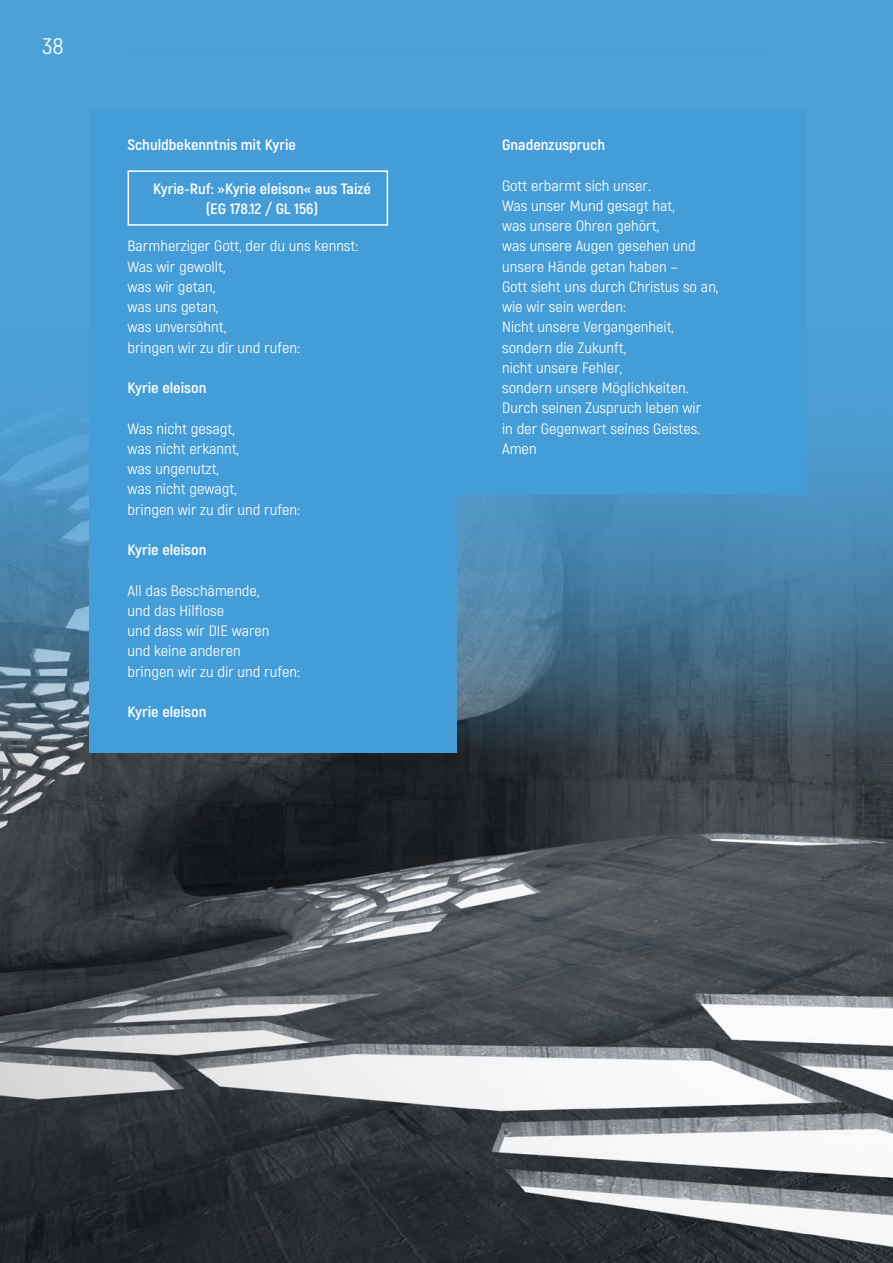
<style>
.page{position:relative;width:893px;height:1263px;background:#4da1d9}
.page>*{position:absolute;margin:0;border:0;box-sizing:border-box;transform-origin:0 0}
.t1{font:22.5px "Akrobat";color:#fff;scale:1.1 1}
.t2{font:15px/20.2px "Akrobat";color:#fff;scale:1.1 1}
.t3{font:700 15px/20.2px "Akrobat";color:#fff;text-align:center;scale:1.1 1}
</style>
<div class="page">
<img style="left:0;top:441px;width:893px;height:822px">
<div style="left:89px;top:108px;width:368px;height:645px;background:#449dd7"></div>
<div style="left:429px;top:108px;width:377px;height:387px;background:#449dd7"></div>
<div style="left:128px;top:170px;width:260px;height:56px;border:2px solid #fff"></div>
<h1 class="t1" style="left:43px;top:32px;width:21px">38</h1>
<p class="t3" style="left:128px;top:135px;width:155px">Schuldbekenntnis mit Kyrie</p>
<p class="t3" style="left:153px;top:179px;width:200px">Kyrie-Ruf: »Kyrie eleison« aus Taizé (EG 178.12 / GL 156)</p>
<p class="t2" style="left:128px;top:236px;width:211px">Barmherziger Gott, der du uns kennst:<br>Was wir gewollt,<br>was wir getan,<br>was uns getan,<br>was unversöhnt,<br>bringen wir zu dir und rufen:</p>
<p class="t3" style="left:128px;top:378px;width:73px">Kyrie eleison</p>
<p class="t2" style="left:128px;top:418px;width:158px">Was nicht gesagt,<br>was nicht erkannt,<br>was ungenutzt,<br>was nicht gewagt,<br>bringen wir zu dir und rufen:</p>
<p class="t3" style="left:128px;top:540px;width:73px">Kyrie eleison</p>
<p class="t2" style="left:128px;top:580px;width:158px">All das Beschämende,<br>und das Hilflose<br>und dass wir DIE waren<br>und keine anderen<br>bringen wir zu dir und rufen:</p>
<p class="t3" style="left:128px;top:702px;width:73px">Kyrie eleison</p>
<p class="t3" style="left:502px;top:135px;width:95px">Gnadenzuspruch</p>
<p class="t2" style="left:502px;top:175px;width:198px">Gott erbarmt sich unser.<br>Was unser Mund gesagt hat,<br>was unsere Ohren gehört,<br>was unsere Augen gesehen und unsere Hände getan haben –<br>Gott sieht uns durch Christus so an, wie wir sein werden:<br>Nicht unsere Vergangenheit, sondern die Zukunft,<br>nicht unsere Fehler,<br>sondern unsere Möglichkeiten.<br>Durch seinen Zuspruch leben wir<br>in der Gegenwart seines Geistes.<br>Amen</p>
</div>
